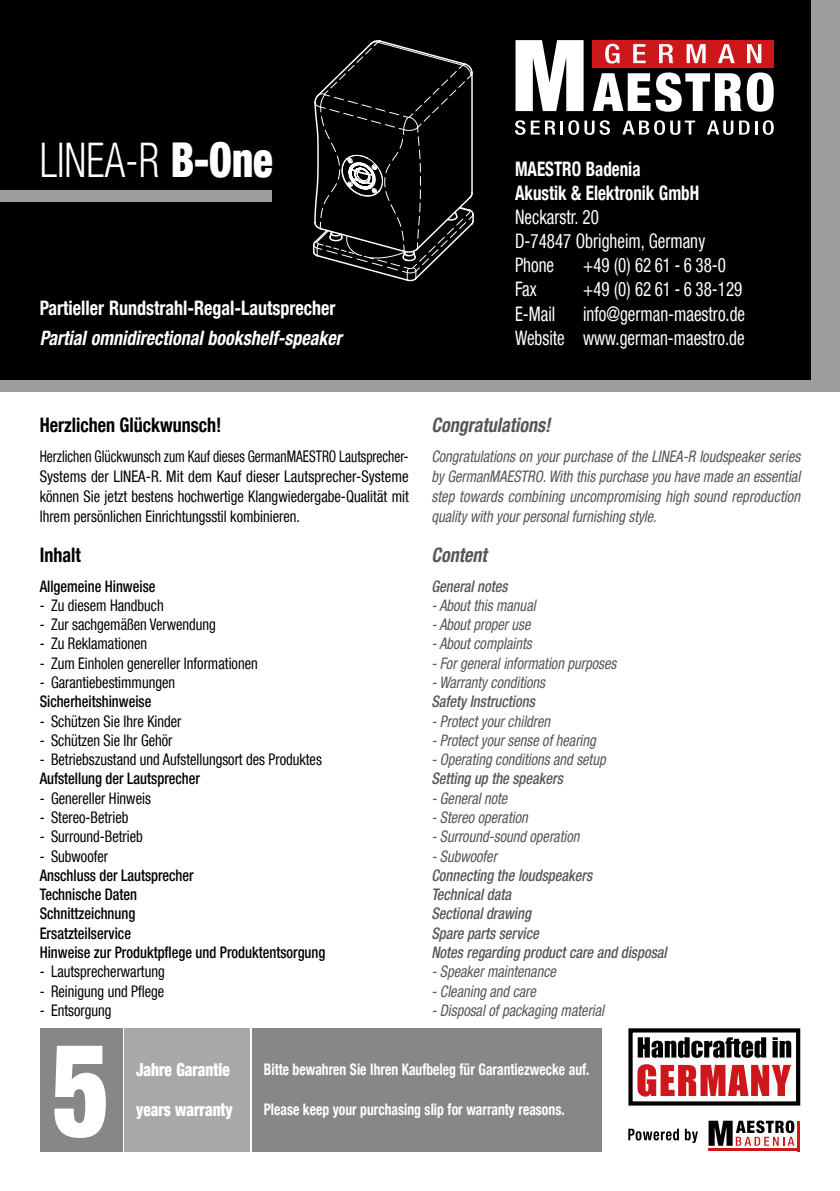
<style>
.page{position:relative;width:840px;height:1191px;background:#fff}
.page>*{position:absolute;margin:0;border:0;box-sizing:border-box;transform-origin:0 0}
.t1{font:900 condensed 130.2px "Helvetica Neue LT Com";color:#fff;scale:.85 1}
.t2{font:300 condensed 48px "Helvetica Neue LT Com";color:#fff;scale:.85 1}
.t3{font:condensed 20px/24.2px "Helvetica Neue LT Com";color:#fff;scale:.85 1}
.t4{font:700 condensed 20px "Helvetica Neue LT Com";color:#fff;scale:.9 1}
.t5{font:italic 700 condensed 20px "Helvetica Neue LT Com";color:#fff;scale:.9 1}
.t6{font:700 condensed 20px/24px "Helvetica Neue LT Com";color:#fff;scale:.85 1}
.t7{font:700 condensed 20px "Helvetica Neue LT Com";color:#000;scale:.9 1}
.t8{font:italic 700 condensed 20px "Helvetica Neue LT Com";color:#575756;scale:.9 1}
.t9{font:900 condensed 18px "Helvetica Neue LT Com";color:#fff;scale:.85 1}
.t10{font:italic condensed 16px/20px "Helvetica Neue LT Com";color:#575756;text-align:justify;scale:.9 1}
.t11{font:condensed 16px "Helvetica Neue LT Com";color:#000;scale:.9 1}
.t12{font:condensed 16px/20px "Helvetica Neue LT Com";color:#000;text-align:justify;scale:.84 1}
.t13{font:500 condensed 16px/19.2px "Helvetica Neue LT Com";color:#000;scale:.9 1}
.t14{font:italic 500 condensed 16px/19.2px "Helvetica Neue LT Com";color:#575756;scale:.9 1}
.t15{font:700 condensed 16px "Helvetica Neue LT Com";color:#fff;scale:.85 1}
.s1{font-weight:900}
</style>
<div class="page">
<div style="left:0;top:0;width:839px;height:386px;background:#000"></div>
<div style="left:0;top:380px;width:839px;height:11px;background:#9d9d9c"></div>
<svg style="left:515px;top:120px;width:47px;height:15px"></svg>
<svg style="left:568px;top:120px;width:41px;height:15px"></svg>
<svg style="left:622px;top:120px;width:42px;height:15px"></svg>
<svg style="left:670px;top:121px;width:24px;height:14px"></svg>
<svg style="left:707px;top:121px;width:42px;height:14px"></svg>
<hr style="left:754px;top:121px;width:3px;height:14px;background:#fff">
<svg style="left:762px;top:120px;width:11px;height:15px"></svg>
<svg style="left:515px;top:40px;width:68px;height:71px"></svg>
<svg style="left:592px;top:72px;width:181px;height:40px"></svg>
<div style="left:592px;top:40px;width:181px;height:27px;background:#cd171a"></div>
<svg style="left:605px;top:44px;width:14px;height:20px"></svg>
<svg style="left:633px;top:44px;width:12px;height:19px"></svg>
<svg style="left:659px;top:44px;width:14px;height:19px"></svg>
<svg style="left:686px;top:44px;width:19px;height:19px"></svg>
<svg style="left:718px;top:44px;width:16px;height:19px"></svg>
<svg style="left:747px;top:44px;width:14px;height:19px"></svg>
<div style="left:811px;top:0;width:28px;height:384px;background:#9d9d9c"></div>
<div style="left:0;top:190px;width:271px;height:12px;background:#9d9d9c"></div>
<hr style="left:797px;top:1120px;width:2px;height:31px;background:#cd171a">
<hr style="left:708px;top:1148px;width:91px;height:3px;background:#cd171a">
<svg style="left:708px;top:1120px;width:86px;height:25px"></svg>
<svg style="left:628px;top:1128px;width:69px;height:15px"></svg>
<div style="left:628px;top:1028px;width:171px;height:77px;border:4px solid #000"></div>
<svg style="left:637px;top:1064px;width:153px;height:32px"></svg>
<svg style="left:637px;top:1037px;width:153px;height:20px"></svg>
<div style="left:124px;top:1028px;width:126px;height:123px;background:#a8a8a7"></div>
<div style="left:40px;top:1028px;width:82px;height:123px;background:#878787"></div>
<div style="left:252px;top:1028px;width:349px;height:123px;background:#878787"></div>
<svg style="left:313px;top:40px;width:160px;height:241px"></svg>
<h2 class="t2" style="left:40px;top:133px;width:276px">LINEA-R <span class="s1">B-One</span></h2>
<p class="t4" style="left:40px;top:296px;width:330px">Partieller Rundstrahl-Regal-Lautsprecher</p>
<p class="t5" style="left:40px;top:326px;width:337px">Partial omnidirectional bookshelf-speaker</p>
<p class="t6" style="left:514px;top:157px;width:218px">MAESTRO Badenia<br>Akustik &amp; Elektronik GmbH</p>
<p class="t3" style="left:514px;top:205px;width:225px">Neckarstr. 20<br>D-74847 Obrigheim, Germany<br>Phone</p>
<p class="t3" style="left:582px;top:253px;width:169px">+49 (0) 62 61 - 6 38-0</p>
<p class="t3" style="left:514px;top:277px;width:27px">Fax</p>
<p class="t3" style="left:582px;top:277px;width:189px">+49 (0) 62 61 - 6 38-129</p>
<p class="t3" style="left:514px;top:301px;width:49px">E-Mail</p>
<p class="t3" style="left:514px;top:301px;width:272px;text-align:right">info@german-maestro.de<br>Website www.german-maestro.de</p>
<p class="t7" style="left:40px;top:413px;width:203px">Herzlichen Glückwunsch!</p>
<p class="t12" style="left:40px;top:446px;width:440px">Herzlichen Glückwunsch zum Kauf dieses GermanMAESTRO Lautsprecher-Systems der LINEA-R. Mit dem Kauf dieser Lautsprecher-Systeme können Sie jetzt bestens hochwertige Klangwiedergabe-Qualität mit Ihrem persönlichen Einrichtungsstil kombinieren.</p>
<p class="t7" style="left:40px;top:543px;width:47px">Inhalt</p>
<p class="t13" style="left:40px;top:576px;width:130px">Allgemeine Hinweise</p>
<p class="t11" style="left:40px;top:595px;width:139px">- Zu diesem Handbuch</p>
<p class="t11" style="left:40px;top:615px;width:197px">- Zur sachgemäßen Verwendung</p>
<p class="t11" style="left:40px;top:634px;width:121px">- Zu Reklamationen</p>
<p class="t11" style="left:40px;top:653px;width:243px">- Zum Einholen genereller Informationen</p>
<p class="t11" style="left:40px;top:673px;width:152px">- Garantiebestimmungen</p>
<p class="t13" style="left:40px;top:692px;width:126px">Sicherheitshinweise</p>
<p class="t11" style="left:40px;top:711px;width:159px">- Schützen Sie Ihre Kinder</p>
<p class="t11" style="left:40px;top:730px;width:149px">- Schützen Sie Ihr Gehör</p>
<p class="t11" style="left:40px;top:750px;width:315px">- Betriebszustand und Aufstellungsort des Produktes</p>
<p class="t13" style="left:40px;top:769px;width:179px">Aufstellung der Lautsprecher</p>
<p class="t11" style="left:40px;top:788px;width:125px">- Genereller Hinweis</p>
<p class="t11" style="left:40px;top:808px;width:100px">- Stereo-Betrieb</p>
<p class="t11" style="left:40px;top:827px;width:116px">- Surround-Betrieb</p>
<p class="t11" style="left:40px;top:846px;width:77px">- Subwoofer</p>
<p class="t13" style="left:40px;top:865px;width:319px">Anschluss der Lautsprecher<br>Technische Daten<br>Schnittzeichnung<br>Ersatzteilservice<br>Hinweise zur Produktpflege und Produktentsorgung</p>
<p class="t11" style="left:40px;top:962px;width:140px">- Lautsprecherwartung</p>
<p class="t11" style="left:40px;top:981px;width:140px">- Reinigung und Pflege</p>
<p class="t11" style="left:40px;top:1000px;width:81px">- Entsorgung</p>
<p class="t8" style="left:431px;top:413px;width:134px">Congratulations!</p>
<p class="t10" style="left:431px;top:446px;width:411px">Congratulations on your purchase of the LINEA-R loudspeaker series by GermanMAESTRO. With this purchase you have made an essential step towards combining uncompromising high sound reproduction quality with your personal furnishing style.</p>
<p class="t8" style="left:431px;top:543px;width:63px">Content</p>
<p class="t14" style="left:431px;top:576px;width:86px">General notes</p>
<p class="t10" style="left:431px;top:595px;width:117px">- About this manual</p>
<p class="t10" style="left:431px;top:614px;width:112px">- About proper use</p>
<p class="t10" style="left:431px;top:633px;width:113px">- About complaints</p>
<p class="t10" style="left:431px;top:653px;width:207px">- For general information purposes</p>
<p class="t10" style="left:431px;top:672px;width:128px">- Warranty conditions</p>
<p class="t14" style="left:431px;top:692px;width:116px">Safety Instructions</p>
<p class="t10" style="left:431px;top:710px;width:134px">- Protect your children</p>
<p class="t10" style="left:431px;top:730px;width:184px">- Protect your sense of hearing</p>
<p class="t10" style="left:431px;top:749px;width:195px">- Operating conditions and setup</p>
<p class="t14" style="left:431px;top:769px;width:147px">Setting up the speakers</p>
<p class="t10" style="left:431px;top:788px;width:86px">- General note</p>
<p class="t10" style="left:431px;top:807px;width:109px">- Stereo operation</p>
<p class="t10" style="left:431px;top:826px;width:166px">- Surround-sound operation</p>
<p class="t10" style="left:431px;top:845px;width:74px">- Subwoofer</p>
<p class="t14" style="left:431px;top:865px;width:263px">Connecting the loudspeakers<br>Technical data<br>Sectional drawing<br>Spare parts service<br>Notes regarding product care and disposal</p>
<p class="t10" style="left:431px;top:961px;width:140px">- Speaker maintenance</p>
<p class="t10" style="left:431px;top:980px;width:118px">- Cleaning and care</p>
<p class="t10" style="left:431px;top:1000px;width:193px">- Disposal of packaging material</p>
<h1 class="t1" style="left:52px;top:1012px;width:69px">5</h1>
<p class="t9" style="left:136px;top:1059px;width:111px">Jahre Garantie</p>
<p class="t9" style="left:136px;top:1099px;width:115px">years warranty</p>
<p class="t15" style="left:264px;top:1060px;width:384px">Bitte bewahren Sie Ihren Kaufbeleg für Garantiezwecke auf.</p>
<p class="t15" style="left:264px;top:1100px;width:355px">Please keep your purchasing slip for warranty reasons.</p>
</div>
